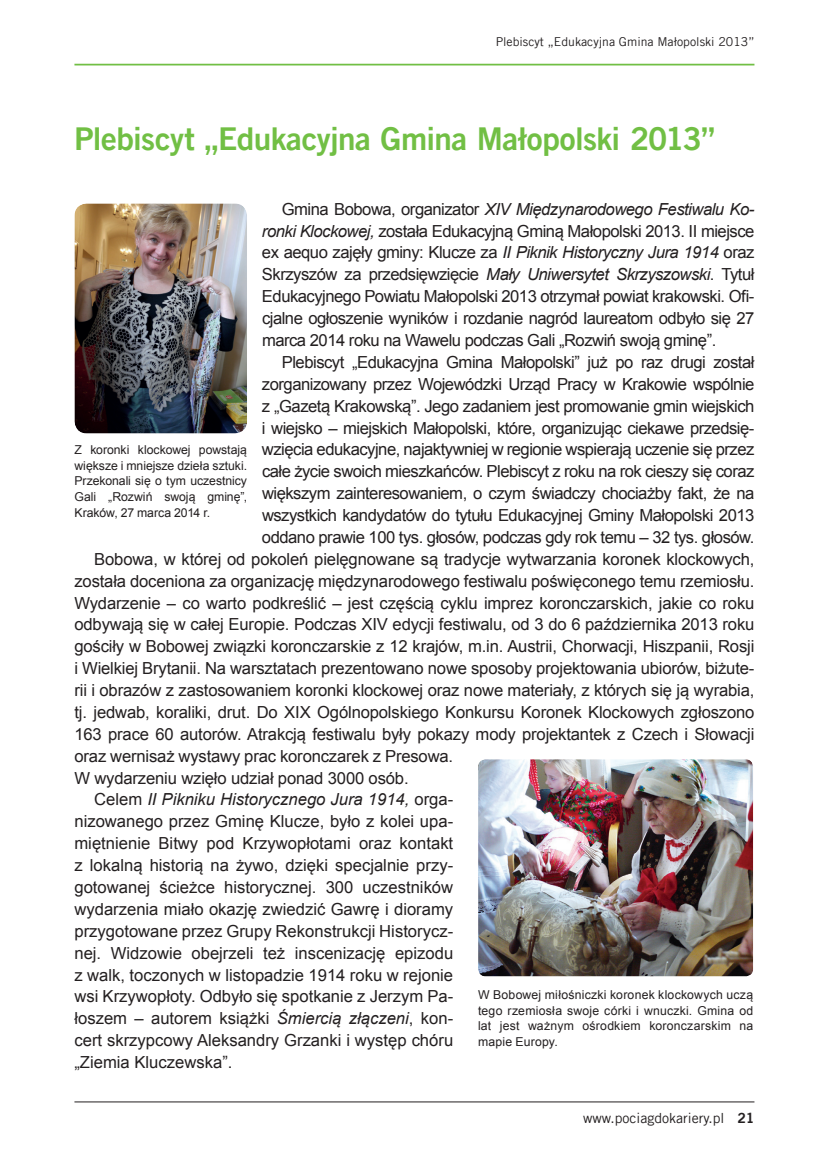
<style>
.page{position:relative;width:819px;height:1166px;background:#fff}
.page>*{position:absolute;margin:0;border:0;box-sizing:border-box;transform-origin:0 0}
.t1{font:31.5px "Trade Gothic LT Com Bd 2";letter-spacing:-.02em;color:#71bf44}
.t2{font:16.62px/21.9px "Arial";letter-spacing:-.01em;color:#231f20;text-align:justify}
.t3{font:16.62px "Arial";letter-spacing:-.03em;color:#231f20}
.t4{font:italic 16.62px "Arial";color:#231f20}
.t5{font:14px "Trade Gothic LT Com";color:#231f20}
.t6{font:12.25px/15.8px "Arial";letter-spacing:.005em;color:#231f20;text-align:justify}
.t7{font:12.25px "Trade Gothic LT Com";color:#231f20}
.s1{font-style:italic}
.s2{font-style:normal}
.s3{font-family:"Trade Gothic LT Com Bd 2"}
</style>
<div class="page">
<hr style="left:74px;top:64px;width:680px;height:1px;background:#71bf44">
<hr style="left:74px;top:1101px;width:680px;height:1px;background:#231f20">
<img style="left:478px;top:759px;width:275px;height:217px;border-radius:7px">
<img style="left:74px;top:203px;width:173px;height:230px;border-radius:12px">
<p class="t7" style="left:495px;top:34px;width:260px">Plebiscyt „Edukacyjna Gmina Małopolski 2013”</p>
<h1 class="t1" style="left:74px;top:119px;width:642px">Plebiscyt „Edukacyjna Gmina Małopolski 2013”</h1>
<p class="t2" style="left:262px;top:198px;width:494px;text-indent:20px">Gmina Bobowa, organizator <span class="s1">XIV Międzynarodowego Festiwalu Ko&shy;ronki Klockowej,</span> została Edukacyjną Gminą Małopolski 2013. II miejsce ex aequo zajęły gminy: Klucze za <span class="s1">II Piknik Historyczny Jura 1914</span> oraz Skrzyszów za przedsięwzięcie <span class="s1">Mały Uniwersytet Skrzyszowski</span>. Tytuł Edukacyjnego Powiatu Małopolski 2013 otrzymał powiat krakowski. Ofi&shy;cjalne ogłoszenie wyników i rozdanie nagród laureatom odbyło się 27 marca 2014 roku na Wawelu podczas Gali „Rozwiń swoją gminę”.</p>
<p class="t3" style="left:282px;top:353px;width:474px">Plebiscyt „Edukacyjna Gmina Małopolski” już po raz drugi został</p>
<p class="t3" style="left:262px;top:375px;width:494px">zorganizowany przez Wojewódzki Urząd Pracy w Krakowie wspólnie</p>
<p class="t3" style="left:262px;top:397px;width:494px">z „Gazetą Krakowską”. Jego zadaniem jest promowanie gmin wiejskich</p>
<p class="t3" style="left:262px;top:418px;width:494px">i wiejsko – miejskich Małopolski, które, organizując ciekawe przedsię-</p>
<p class="t3" style="left:262px;top:440px;width:494px">wzięcia edukacyjne, najaktywniej w regionie wspierają uczenie się przez</p>
<p class="t3" style="left:262px;top:462px;width:494px">całe życie swoich mieszkańców. Plebiscyt z roku na rok cieszy się coraz</p>
<p class="t3" style="left:262px;top:484px;width:494px">większym zainteresowaniem, o czym świadczy chociażby fakt, że na</p>
<p class="t3" style="left:262px;top:506px;width:494px">wszystkich kandydatów do tytułu Edukacyjnej Gminy Małopolski 2013</p>
<p class="t3" style="left:262px;top:528px;width:494px">oddano prawie 100 tys. głosów, podczas gdy rok temu – 32 tys. głosów.</p>
<p class="t2" style="left:94px;top:548px;width:661px">Bobowa, w której od pokoleń pielęgnowane są tradycje wytwarzania koronek klockowych,</p>
<p class="t2" style="left:74px;top:570px;width:681px">została doceniona za organizację międzynarodowego festiwalu poświęconego temu rzemiosłu.</p>
<p class="t2" style="left:74px;top:592px;width:681px">Wydarzenie – co warto podkreślić – jest częścią cyklu imprez koronczarskich, jakie co roku</p>
<p class="t2" style="left:74px;top:614px;width:681px">odbywają się w całej Europie. Podczas XIV edycji festiwalu, od 3 do 6 października 2013 roku</p>
<p class="t2" style="left:74px;top:635px;width:681px">gościły w Bobowej związki koronczarskie z 12 krajów, m.in. Austrii, Chorwacji, Hiszpanii, Rosji</p>
<p class="t2" style="left:74px;top:657px;width:681px">i Wielkiej Brytanii. Na warsztatach prezentowano nowe sposoby projektowania ubiorów, biżute-</p>
<p class="t2" style="left:74px;top:679px;width:681px">rii i obrazów z zastosowaniem koronki klockowej oraz nowe materiały, z których się ją wyrabia,</p>
<p class="t2" style="left:74px;top:701px;width:681px">tj. jedwab, koraliki, drut. Do XIX Ogólnopolskiego Konkursu Koronek Klockowych zgłoszono</p>
<p class="t2" style="left:74px;top:723px;width:681px">163 prace 60 autorów. Atrakcją festiwalu były pokazy mody projektantek z Czech i Słowacji</p>
<p class="t2" style="left:74px;top:745px;width:380px">oraz wernisaż wystawy prac koronczarek z Presowa.</p>
<p class="t2" style="left:74px;top:767px;width:336px">W wydarzeniu wzięło udział ponad 3000 osób.</p>
<p class="t4" style="left:94px;top:790px;width:360px"><span class="s2">Celem</span> II Pikniku Historycznego Jura 1914, <span class="s2">orga-</span></p>
<p class="t2" style="left:74px;top:810px;width:380px">nizowanego przez Gminę Klucze, było z kolei upa-</p>
<p class="t2" style="left:74px;top:832px;width:380px">miętnienie Bitwy pod Krzywopłotami oraz kontakt</p>
<p class="t2" style="left:74px;top:854px;width:380px">z lokalną historią na żywo, dzięki specjalnie przy-</p>
<p class="t2" style="left:74px;top:876px;width:380px">gotowanej ścieżce historycznej. 300 uczestników</p>
<p class="t2" style="left:74px;top:898px;width:380px">wydarzenia miało okazję zwiedzić Gawrę i dioramy</p>
<p class="t2" style="left:74px;top:920px;width:380px">przygotowane przez Grupy Rekonstrukcji Historycz-</p>
<p class="t2" style="left:74px;top:942px;width:380px">nej. Widzowie obejrzeli też inscenizację epizodu</p>
<p class="t2" style="left:74px;top:964px;width:380px">z walk, toczonych w listopadzie 1914 roku w rejonie</p>
<p class="t2" style="left:74px;top:985px;width:380px">wsi Krzywopłoty. Odbyło się spotkanie z Jerzym Pa-</p>
<p class="t2" style="left:74px;top:1007px;width:380px">łoszem – autorem książki <span class="s1">Śmiercią złączeni</span>, kon-</p>
<p class="t2" style="left:74px;top:1029px;width:380px">cert skrzypcowy Aleksandry Grzanki i występ chóru</p>
<p class="t2" style="left:74px;top:1051px;width:159px">„Ziemia Kluczewska”.</p>
<p class="t6" style="left:74px;top:442px;width:174px">Z koronki klockowej powstają większe i mniejsze dzieła sztuki.<br>Przekonali się o tym uczestnicy Gali „Rozwiń swoją gminę”, Kraków, 27 marca 2014 r.</p>
<p class="t6" style="left:478px;top:986px;width:276px">W Bobowej miłośniczki koronek klockowych uczą tego rzemiosła swoje córki i wnuczki. Gmina od lat jest ważnym ośrodkiem koronczarskim na mapie Europy.</p>
<p class="t5" style="left:583px;top:1109px;width:173px">www.pociagdokariery.pl <span class="s3">21</span></p>
</div>
